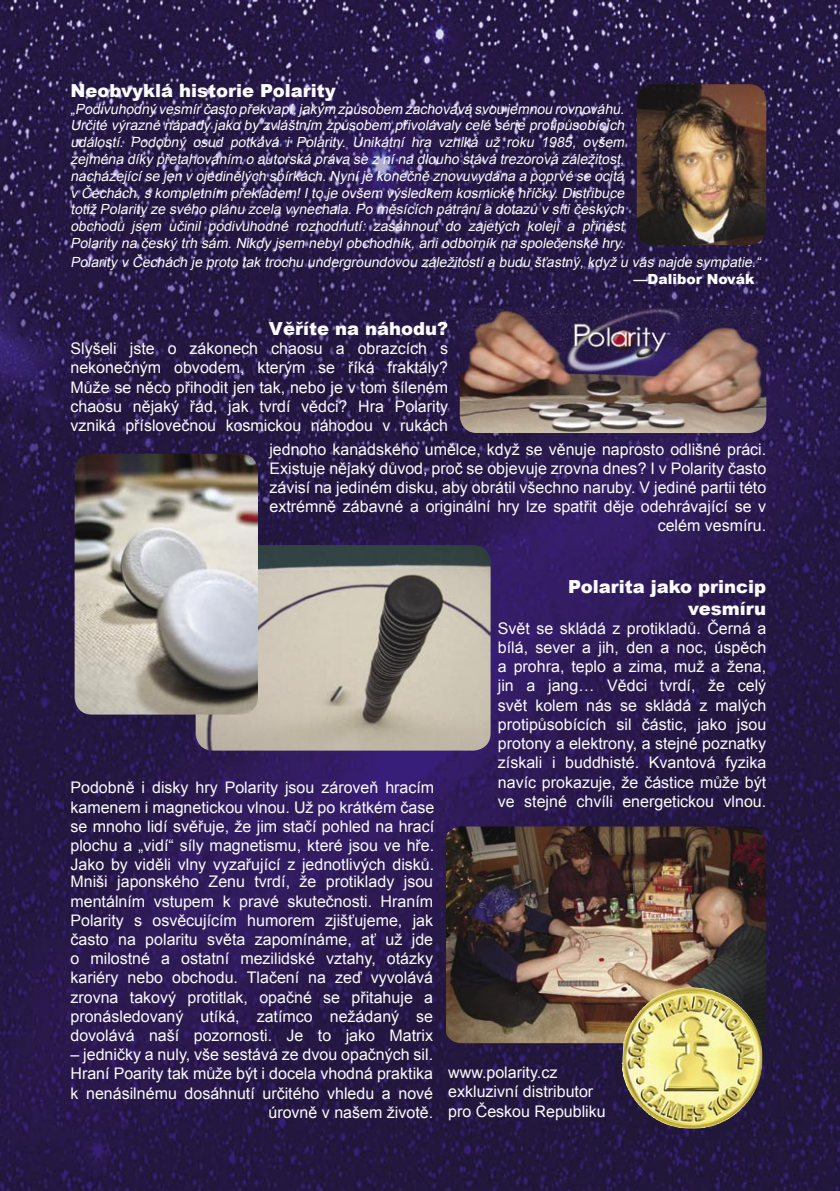
<style>
.page{position:relative;width:840px;height:1191px;background:#fff}
.page>*{position:absolute;margin:0;border:0;box-sizing:border-box;transform-origin:0 0}
.t1{font:900 18px/21.6px "Arial";color:#fbfbfb;text-align:right}
.t2{font:16px/19.2px "Arial";color:#fbfbfb;text-align:justify}
.t3{font:italic 14px/16.8px "Arial";color:#fbfbfb;text-align:justify}
.s1{font-weight:900;font-style:normal;color:#fff}
.s2{font-weight:900;font-style:normal}
</style>
<div class="page">
<img style="left:0;top:0;width:839px;height:1191px">
<img style="left:636px;top:84px;width:129px;height:161px">
<img style="left:195px;top:545px;width:295px;height:205px">
<img style="left:75px;top:454px;width:183px;height:260px">
<img style="left:459px;top:308px;width:306px;height:125px">
<img style="left:446px;top:826px;width:319px;height:217px">
<img style="left:622px;top:1075px;width:121px;height:53px">
<p class="t1" style="left:70px;top:79px;width:267px">Neobvyklá historie Polarity</p>
<p class="t3" style="left:70px;top:100px;width:558px">„Podivuhodný vesmírčasto překvapí,jakým způsobem zachovává svou jemnou rovnováhu.<br>Určité výrazné nápady jako by zvláštním způsobem přivolávaly celé série protipůsobících událostí. Podobný osud potkává i Polarity. Unikátní hra vzniká už roku 1985, ovšem zej ména díky přetahováním o autorská práva se z nína dlouho stává trezorová záležitost, nacházej ícíse jen v ojedinělých sbírkách.Nyníje konečně znovuvydána a poprvé se ocitá v Čechách,s kompletním překladem!Ito je ovšem výsledkem kosmické hříčky.Distribuce totiž Polarity ze svého plánu zcela vynechala.Po měsících pátránía dotazů v sítičeských obchodů jsem učinil podivuhodné rozhodnutí: zasáhnout do zajetých kolej í a přinést Polarity na český trh sám.Nikdy jsem nebylobchodník,aniodborník na společenské hry.</p>
<p class="t3" style="left:633px;top:254px;width:132px;text-indent:-562px">Polarity v Čechách je proto tak trochu undergroundovou záležitostía budu šťastný,když u vás najde sympatie.“ <span class="s1">—</span><span class="s2">Dalibor Novák</span></p>
<p class="t1" style="left:269px;top:317px;width:181px">Věříte na náhodu?</p>
<p class="t2" style="left:70px;top:339px;width:379px">Slyšeli jste o zákonech chaosu a obrazcích s nekonečným obvodem, kterým se říká fraktály?<br>Může se něco přihodit jen tak, nebo je v tom šíleném chaosu nějaký řád, jak tvrdí vědci? Hra Polarity vzniká příslovečnou kosmickou náhodou v rukách</p>
<p class="t2" style="left:269px;top:439px;width:498px;text-align:right">jednoho kanadského umělce, když se věnuje naprosto odlišné práci.<br>Existuje nějaký důvod, proč se objevuje zrovna dnes? I v Polarity často závisí na jediném disku, aby obrátil všechno naruby. V jediné partii této extrémně zábavné a originální hry lze spatřit děje odehrávající se v celém vesmíru.</p>
<p class="t2" style="left:70px;top:778px;width:365px">Podobně i disky hry Polarity jsou zároveň hracím kamenem i magnetickou vlnou. Už po krátkém čase se mnoho lidí svěřuje, že jim stačí pohled na hrací plochu a „vidí“ síly magnetismu, které jsou ve hře.<br>Jako by viděli vlny vyzařující z jednotlivých disků.</p>
<p class="t2" style="left:70px;top:872px;width:364px">Mniši japonského Zenu tvrdí, že protiklady jsou mentálním vstupem k pravé skutečnosti. Hraním Polarity s osvěcujícím humorem zjišťujeme, jak často na polaritu světa zapomínáme, ať už jde o milostné a ostatní mezilidské vztahy, otázky kariéry nebo obchodu. Tlačení na zeď vyvolává zrovna takový protitlak, opačné se přitahuje a pronásledovaný utíká, zatímco nežádaný se dovolává naší pozornosti. Je to jako Matrix</p>
<p class="t2" style="left:70px;top:1045px;width:364px;text-align:right">– jedničky a nuly, vše sestává ze dvou opačných sil.<br>Hraní Poarity tak může být i docela vhodná praktika k nenásilnému dosáhnutí určitého vhledu a nové úrovně v našem životě.</p>
<p class="t1" style="left:568px;top:575px;width:199px">Polarita jako princip vesmíru</p>
<p class="t2" style="left:497px;top:619px;width:270px">Svět se skládá z protikladů. Černá a bílá, sever a jih, den a noc, úspěch a prohra, teplo a zima, muž a žena, jin a jang… Vědci tvrdí, že celý svět kolem nás se skládá z malých protipůsobících sil částic, jako jsou protony a elektrony, a stejné poznatky získali i buddhisté. Kvantová fyzika navíc prokazuje, že částice může být ve stejné chvíli energetickou vlnou.</p>
<p class="t2" style="left:448px;top:1063px;width:111px">www.polarity.cz</p>
<p class="t2" style="left:448px;top:1082px;width:146px">exkluzivní distributor</p>
<p class="t2" style="left:448px;top:1101px;width:159px">pro Českou Republiku</p>
</div>
